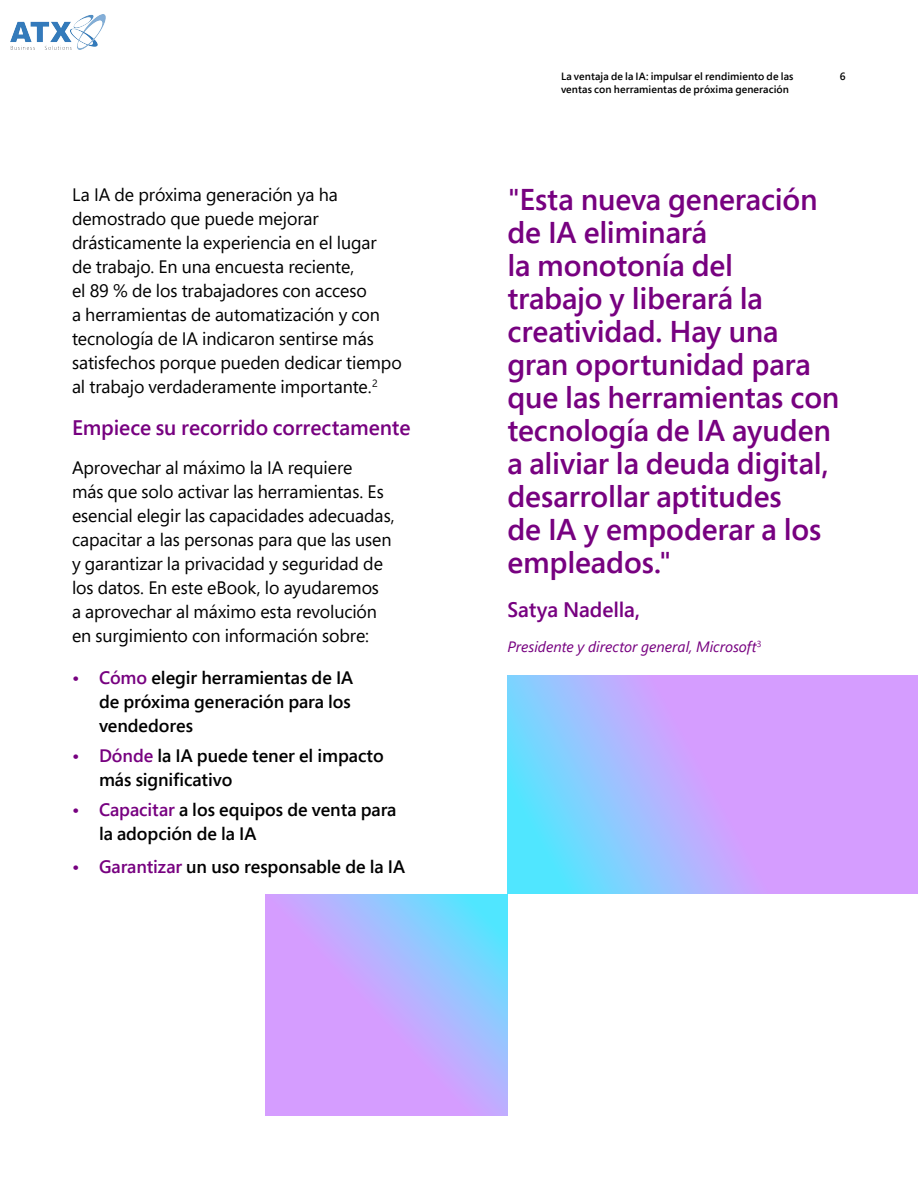
<style>
.page{position:relative;width:918px;height:1188px;background:#fff}
.page>*{position:absolute;margin:0;border:0;box-sizing:border-box;transform-origin:0 0}
.SH_blue{font:600 30px/33px "Segoe Pro";letter-spacing:-.005em;color:#770180}
.SH1{font:600 21px "Segoe Pro";color:#770180}
.Author_Name{font:600 21px "Segoe Pro";letter-spacing:-.005em;color:#770180}
.Body_copy{font:18px/24px "Segoe Pro";letter-spacing:-.005em;color:#000}
.t1{font:600 18px/24px "Segoe Pro";letter-spacing:-.005em;color:#000}
.Attribution{font:italic 15px "Segoe Pro";color:#770180}
.t2{font:600 10.5px/13.5px "Segoe Pro";letter-spacing:.01em;color:#000}
.s1{color:#770180}
</style>
<div class="page">
<svg style="left:507px;top:675px;width:411px;height:219px;background:#b5b0ff"></svg>
<svg style="left:266px;top:894px;width:241px;height:222px;background:#b7afff"></svg>
<img style="left:10px;top:14px;width:95px;height:35px">
<p class="Body_copy" style="left:72px;top:182px;width:331px">La IA de próxima generación ya ha demostrado que puede mejorar drásticamente la experiencia en el lugar<br>de trabajo. En una encuesta reciente,<br>el 89 % de los trabajadores con acceso<br>a herramientas de automatización y con tecnología de IA indicaron sentirse más satisfechos porque pueden dedicar tiempo al trabajo verdaderamente importante.<sup>2</sup></p>
<p class="SH1" style="left:72px;top:413px;width:340px">Empiece su recorrido correctamente</p>
<p class="Body_copy" style="left:72px;top:455px;width:324px">Aprovechar al máximo la IA requiere<br>más que solo activar las herramientas. Es esencial elegir las capacidades adecuadas, capacitar a las personas para que las usen y garantizar la privacidad y seguridad de los datos. En este eBook, lo ayudaremos<br>a aprovechar al máximo esta revolución en surgimiento con información sobre:</p>
<p class="t1" style="left:99px;top:665px;width:256px;text-indent:-27px"><span class="s1">• Cómo</span> elegir herramientas de IA de próxima generación para los vendedores</p>
<p class="t1" style="left:99px;top:743px;width:286px;text-indent:-27px"><span class="s1">• Dónde</span> la IA puede tener el impacto más significativo</p>
<p class="t1" style="left:99px;top:797px;width:299px;text-indent:-27px"><span class="s1">• Capacitar</span> a los equipos de venta para la adopción de la IA</p>
<p class="t1" style="left:72px;top:854px;width:335px"><span class="s1">• Garantizar</span> un uso responsable de la IA</p>
<p class="t2" style="left:561px;top:69px;width:234px">La ventaja de la IA: impulsar el rendimiento de las ventas con herramientas de próxima generación</p>
<p class="t2" style="left:840px;top:69px;width:7px">6</p>
<p class="SH_blue" style="left:507px;top:182px;width:334px">"Esta nueva generación de IA eliminará<br>la monotonía del<br>trabajo y liberará la creatividad. Hay una gran oportunidad para que las herramientas con tecnología de IA ayuden a aliviar la deuda digital, desarrollar aptitudes<br>de IA y empoderar a los empleados."</p>
<p class="Author_Name" style="left:507px;top:596px;width:134px">Satya Nadella,</p>
<p class="Attribution" style="left:507px;top:637px;width:256px">Presidente y director general, Microsoft<sup>3</sup></p>
</div>
